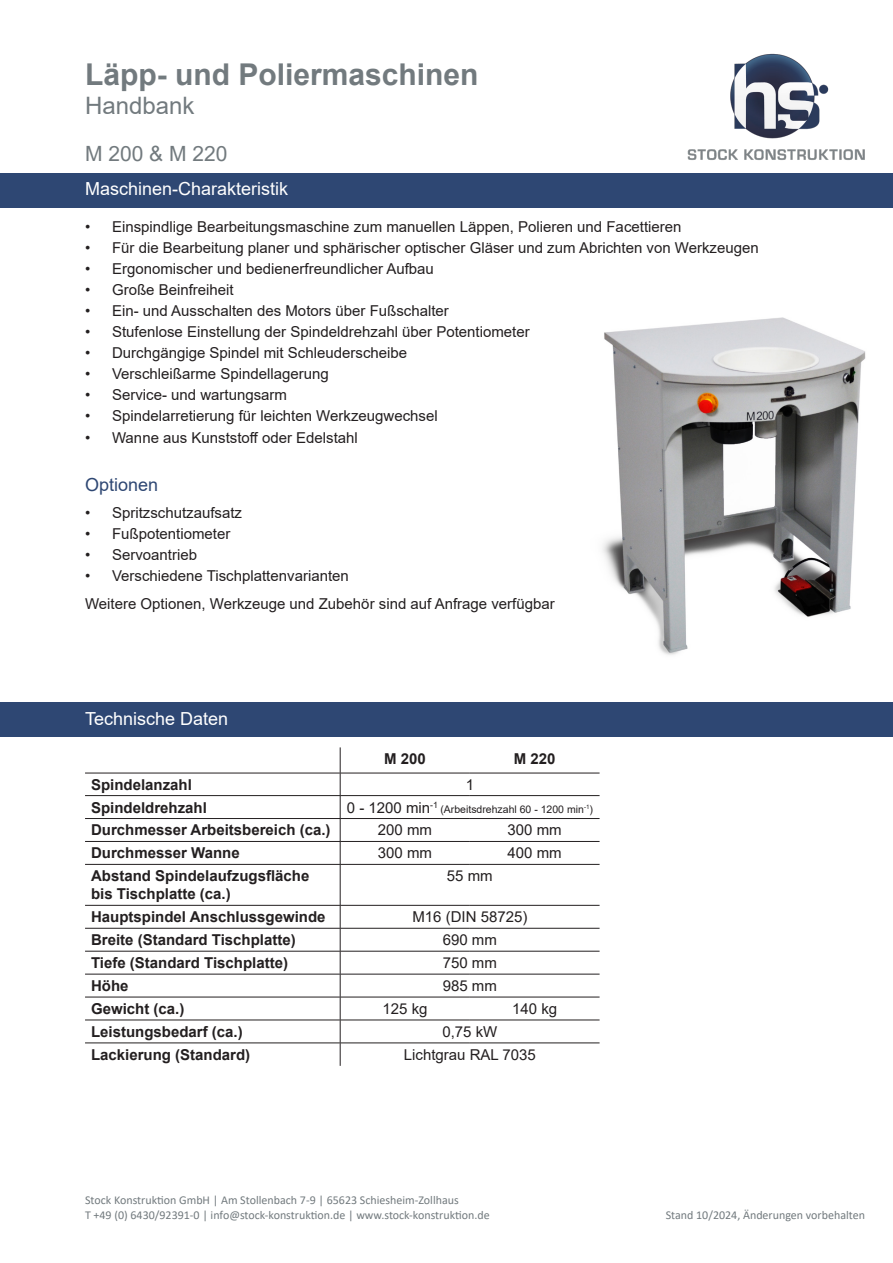
<style>
.page{position:relative;width:893px;height:1263px;background:#fff}
.page>*{position:absolute;margin:0;border:0;box-sizing:border-box;transform-origin:0 0}
.t1{font:700 30px "Arial";color:#727a7e}
.t2{font:24px "Arial";color:#727a7e}
.t3{font:21px "Arial";color:#727a7e}
.t4{font:18px "Arial";color:#fff}
.t5{font:18px "Arial";color:#2e4773}
.t6{font:15px "Arial";color:#231f20}
.t7{font:700 15px/18px "Arial";color:#231f20}
.t8{font:12px "Calibri";color:#727a7e}
.t9{font:10.5px "Arial";color:#231f20}
</style>
<div class="page">
<div style="left:0;top:173px;width:893px;height:34px;background:#2e4773"></div>
<img style="left:687px;top:53px;width:178px;height:107px">
<hr style="left:85px;top:795px;width:256px;height:1px;background:#231f20">
<hr style="left:85px;top:818px;width:256px;height:1px;background:#231f20">
<hr style="left:85px;top:841px;width:256px;height:1px;background:#231f20">
<hr style="left:85px;top:864px;width:256px;height:1px;background:#231f20">
<hr style="left:85px;top:905px;width:256px;height:1px;background:#231f20">
<hr style="left:85px;top:927px;width:256px;height:1px;background:#231f20">
<hr style="left:85px;top:950px;width:256px;height:1px;background:#231f20">
<hr style="left:85px;top:973px;width:256px;height:1px;background:#231f20">
<hr style="left:85px;top:996px;width:256px;height:1px;background:#231f20">
<hr style="left:85px;top:1019px;width:256px;height:1px;background:#231f20">
<hr style="left:85px;top:1042px;width:256px;height:1px;background:#231f20">
<hr style="left:85px;top:772px;width:256px;height:1px;background:#231f20">
<hr style="left:340px;top:864px;width:1px;height:41px;background:#231f20">
<svg style="left:340px;top:906px;width:1px;height:159px"></svg>
<svg style="left:340px;top:747px;width:1px;height:117px"></svg>
<div style="left:0;top:702px;width:893px;height:34px;background:#2e4773"></div>
<hr style="left:340px;top:795px;width:130px;height:1px;background:#231f20">
<hr style="left:470px;top:795px;width:130px;height:1px;background:#231f20">
<hr style="left:340px;top:818px;width:130px;height:1px;background:#231f20">
<hr style="left:470px;top:818px;width:130px;height:1px;background:#231f20">
<hr style="left:340px;top:841px;width:130px;height:1px;background:#231f20">
<hr style="left:470px;top:841px;width:130px;height:1px;background:#231f20">
<hr style="left:340px;top:864px;width:130px;height:1px;background:#231f20">
<hr style="left:470px;top:864px;width:130px;height:1px;background:#231f20">
<hr style="left:340px;top:905px;width:130px;height:1px;background:#231f20">
<hr style="left:470px;top:905px;width:130px;height:1px;background:#231f20">
<hr style="left:340px;top:927px;width:130px;height:1px;background:#231f20">
<hr style="left:470px;top:927px;width:130px;height:1px;background:#231f20">
<hr style="left:340px;top:950px;width:130px;height:1px;background:#231f20">
<hr style="left:470px;top:950px;width:130px;height:1px;background:#231f20">
<hr style="left:340px;top:973px;width:130px;height:1px;background:#231f20">
<hr style="left:470px;top:973px;width:130px;height:1px;background:#231f20">
<hr style="left:340px;top:996px;width:130px;height:1px;background:#231f20">
<hr style="left:470px;top:996px;width:130px;height:1px;background:#231f20">
<hr style="left:340px;top:1019px;width:130px;height:1px;background:#231f20">
<hr style="left:470px;top:1019px;width:130px;height:1px;background:#231f20">
<hr style="left:340px;top:772px;width:130px;height:1px;background:#231f20">
<hr style="left:470px;top:772px;width:130px;height:1px;background:#231f20">
<hr style="left:340px;top:1042px;width:130px;height:1px;background:#231f20">
<hr style="left:470px;top:1042px;width:130px;height:1px;background:#231f20">
<img style="left:602px;top:317px;width:264px;height:338px">
<p class="t1" style="left:85px;top:54px;width:395px">Läpp- und Poliermaschinen</p>
<p class="t2" style="left:85px;top:89px;width:111px">Handbank</p>
<p class="t3" style="left:85px;top:140px;width:144px">M 200 &amp; M 220</p>
<p class="t4" style="left:85px;top:176px;width:205px">Maschinen-Charakteristik</p>
<p class="t6" style="left:85px;top:216px;width:598px">• Einspindlige Bearbeitungsmaschine zum manuellen Läppen, Polieren und Facettieren</p>
<p class="t6" style="left:85px;top:237px;width:675px">• Für die Bearbeitung planer und sphärischer optischer Gläser und zum Abrichten von Werkzeugen</p>
<p class="t6" style="left:85px;top:258px;width:350px">• Ergonomischer und bedienerfreundlicher Aufbau</p>
<p class="t6" style="left:85px;top:279px;width:150px">• Große Beinfreiheit</p>
<p class="t6" style="left:85px;top:300px;width:365px">• Ein- und Ausschalten des Motors über Fußschalter</p>
<p class="t6" style="left:85px;top:321px;width:446px">• Stufenlose Einstellung der Spindeldrehzahl über Potentiometer</p>
<p class="t6" style="left:85px;top:342px;width:324px">• Durchgängige Spindel mit Schleuderscheibe</p>
<p class="t6" style="left:85px;top:363px;width:245px">• Verschleißarme Spindellagerung</p>
<p class="t6" style="left:85px;top:384px;width:204px">• Service- und wartungsarm</p>
<p class="t6" style="left:85px;top:405px;width:354px">• Spindelarretierung für leichten Werkzeugwechsel</p>
<p class="t6" style="left:85px;top:427px;width:274px">• Wanne aus Kunststoff oder Edelstahl</p>
<p class="t5" style="left:85px;top:472px;width:75px">Optionen</p>
<p class="t6" style="left:85px;top:502px;width:159px">• Spritzschutzaufsatz</p>
<p class="t6" style="left:85px;top:523px;width:147px">• Fußpotentiometer</p>
<p class="t6" style="left:85px;top:544px;width:114px">• Servoantrieb</p>
<p class="t6" style="left:85px;top:566px;width:265px">• Verschiedene Tischplattenvarianten</p>
<p class="t6" style="left:85px;top:593px;width:471px">Weitere Optionen, Werkzeuge und Zubehör sind auf Anfrage verfügbar</p>
<p class="t4" style="left:85px;top:706px;width:145px">Technische Daten</p>
<p class="t7" style="left:91px;top:775px;width:102px">Spindelanzahl</p>
<p class="t7" style="left:91px;top:798px;width:117px">Spindeldrehzahl</p>
<p class="t7" style="left:91px;top:821px;width:241px">Durchmesser Arbeitsbereich (ca.)</p>
<p class="t7" style="left:91px;top:844px;width:150px">Durchmesser Wanne</p>
<p class="t7" style="left:91px;top:867px;width:220px">Abstand Spindelaufzugsfläche bis Tischplatte (ca.)</p>
<p class="t7" style="left:91px;top:908px;width:236px">Hauptspindel Anschlussgewinde</p>
<p class="t7" style="left:91px;top:931px;width:206px">Breite (Standard Tischplatte)</p>
<p class="t7" style="left:91px;top:954px;width:198px">Tiefe (Standard Tischplatte)</p>
<p class="t7" style="left:91px;top:976px;width:39px">Höhe</p>
<p class="t7" style="left:91px;top:999px;width:95px">Gewicht (ca.)</p>
<p class="t7" style="left:91px;top:1022px;width:153px">Leistungsbedarf (ca.)</p>
<p class="t7" style="left:91px;top:1045px;width:161px">Lackierung (Standard)</p>
<p class="t7" style="left:384px;top:750px;width:43px">M 200</p>
<p class="t7" style="left:514px;top:750px;width:43px">M 220</p>
<p class="t6" style="left:466px;top:774px;width:10px">1</p>
<p class="t6" style="left:347px;top:797px;width:93px">0 - 1200 min<sup>-1</sup></p>
<p class="t9" style="left:440px;top:801px;width:154px">(Arbeitsdrehzahl 60 - 1200 min<sup>-1</sup>)</p>
<p class="t6" style="left:378px;top:819px;width:56px">200 mm</p>
<p class="t6" style="left:508px;top:819px;width:56px">300 mm</p>
<p class="t6" style="left:378px;top:842px;width:56px">300 mm</p>
<p class="t6" style="left:508px;top:842px;width:56px">400 mm</p>
<p class="t6" style="left:447px;top:865px;width:47px">55 mm</p>
<p class="t6" style="left:412px;top:906px;width:117px">M16 (DIN 58725)</p>
<p class="t6" style="left:443px;top:929px;width:56px">690 mm</p>
<p class="t6" style="left:443px;top:952px;width:56px">750 mm</p>
<p class="t6" style="left:443px;top:975px;width:56px">985 mm</p>
<p class="t6" style="left:382px;top:998px;width:47px">125 kg</p>
<p class="t6" style="left:512px;top:998px;width:47px">140 kg</p>
<p class="t6" style="left:442px;top:1021px;width:57px">0,75 kW</p>
<p class="t6" style="left:404px;top:1044px;width:134px">Lichtgrau RAL 7035</p>
<p class="t8" style="left:85px;top:1191px;width:375px">Stock Konstruktion GmbH | Am Stollenbach 7-9 | 65623 Schiesheim-Zollhaus</p>
<p class="t8" style="left:85px;top:1206px;width:406px">T +49 (0) 6430/92391-0 | info@stock-konstruktion.de | www.stock-konstruktion.de</p>
<p class="t8" style="left:666px;top:1206px;width:201px">Stand 10/2024, Änderungen vorbehalten</p>
</div>
